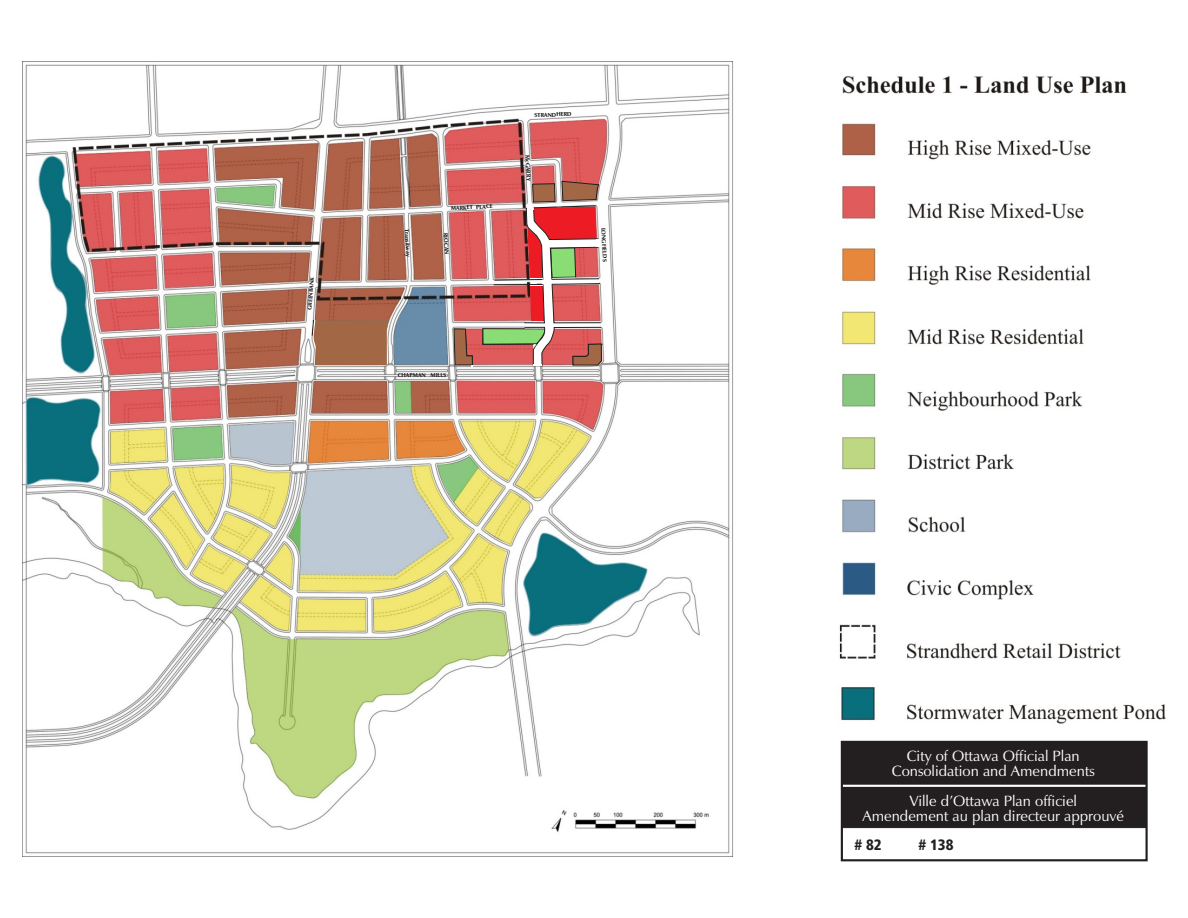
<style>
.page{position:relative;width:1188px;height:918px;background:#fff}
.page>*{position:absolute;margin:0;border:0;box-sizing:border-box;transform-origin:0 0}
.t1{font:15px/14.9px "Zapf Humanist 601 BT";color:#fff;text-align:center}
.t2{font:900 condensed 15px "Frutiger";color:#231f20}
.t3{font:900 5.85px "Zapf Humanist 601 BT";color:#231f20}
</style>
<div class="page">
<img style="left:22px;top:62px;width:1144px;height:794px">
<svg style="left:312px;top:320px;width:77px;height:45px;background:#a46c4c"></svg>
<svg style="left:454px;top:329px;width:19px;height:38px"></svg>
<div style="left:842px;top:742px;width:305px;height:165px;background:#fff"></div>
<div style="left:844px;top:744px;width:301px;height:84px;background:#231f20"></div>
<hr style="left:842px;top:785px;width:305px;height:2px;background:#fff">
<div style="left:841px;top:741px;width:307px;height:120px;border:2px solid #231f20"></div>
<svg style="left:483px;top:181px;width:120px;height:185px;background:#c9776f"></svg>
<p class="t3" style="left:307px;top:310px;width:34px;rotate:-85deg">GREENBANK</p>
<p class="t3" style="left:451px;top:206px;width:43px;rotate:-3deg">MARKET PLACE</p>
<p class="t3" style="left:409px;top:229px;width:29px;rotate:87deg">Transitway</p>
<p class="t3" style="left:448px;top:232px;width:24px;rotate:87deg">RIOCAN</p>
<p class="t3" style="left:534px;top:113px;width:39px;rotate:-2deg">STRANDHERD</p>
<p class="t3" style="left:530px;top:154px;width:28px;rotate:87deg">McGARRY</p>
<p class="t3" style="left:606px;top:227px;width:36px;rotate:87deg">LONGFIELDS</p>
<p class="t3" style="left:398px;top:373px;width:50px">CHAPMAN MILLS</p>
<p class="t1" style="left:892px;top:751px;width:204px">City of Ottawa Official Plan<br>Consolidation and Amendments</p>
<p class="t1" style="left:862px;top:795px;width:263px">Ville d’Ottawa Plan officiel<br>Amendement au plan directeur approuvé</p>
<p class="t2" style="left:854px;top:839px;width:29px"># 82</p>
<p class="t2" style="left:918px;top:838px;width:37px"># 138</p>
</div>
